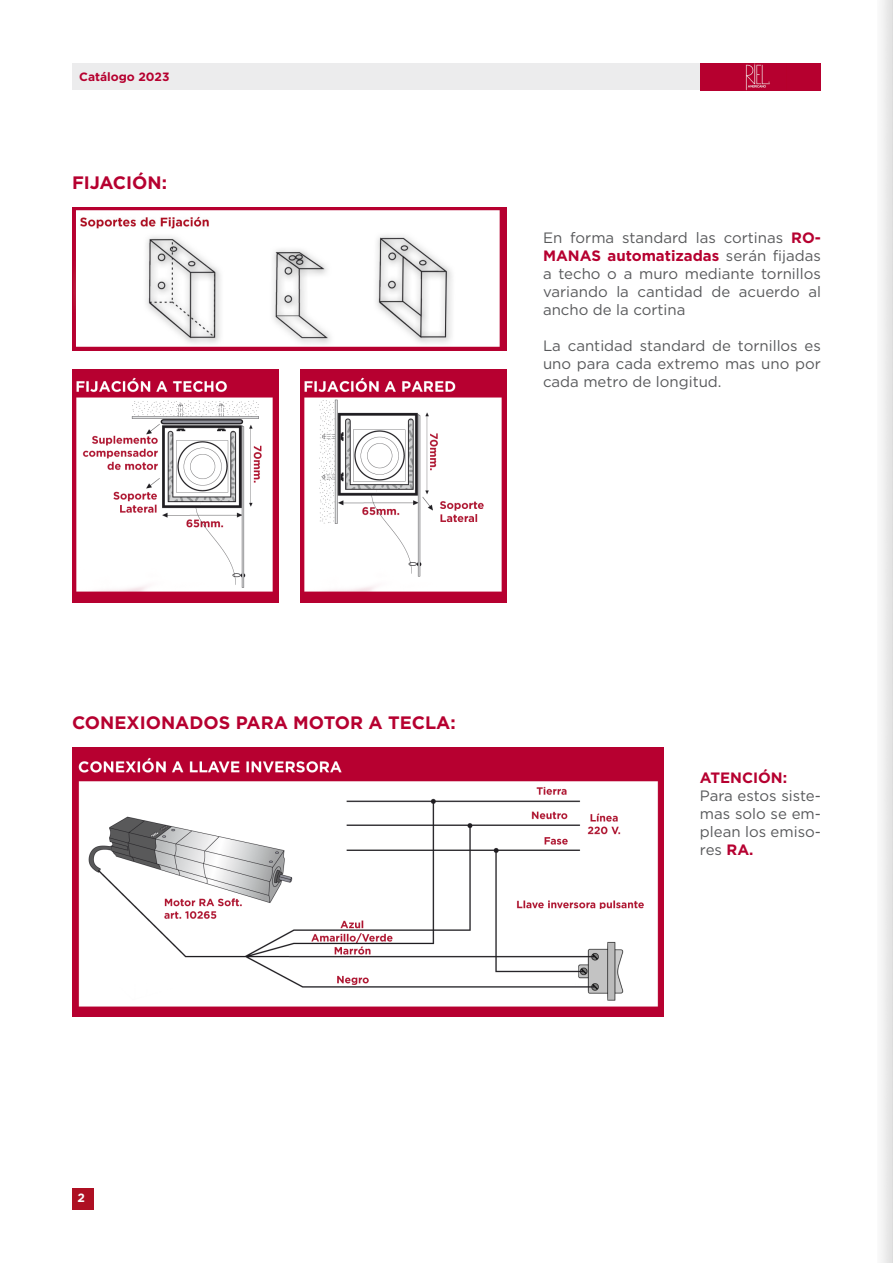
<style>
.page{position:relative;width:893px;height:1263px;background:#fff}
.page>*{position:absolute;margin:0;border:0;box-sizing:border-box;transform-origin:0 0}
.t1{font:700 18px "Gotham";color:#b60030}
.t2{font:15px/18px "Gotham";color:#58595b;text-align:justify}
.t3{font:700 15px "Gotham";color:#b60030}
.t4{font:700 12px "Gotham";color:#b6002f}
.t5{font:700 12px "Gotham";color:#fbfdfe}
.s1{font-weight:700;color:#b60030}
</style>
<div class="page">
<div style="left:72px;top:1188px;width:22px;height:22px;background:#ae1023"></div>
<div style="left:700px;top:63px;width:121px;height:27px;background:#b6002f"></div>
<img style="left:745px;top:63px;width:25px;height:27px">
<div style="left:72px;top:63px;width:628px;height:27px;background:#ececed"></div>
<div style="left:72px;top:207px;width:435px;height:144px;background:#b60030"></div>
<img style="left:73px;top:210px;width:427px;height:137px">
<div style="left:72px;top:369px;width:206px;height:234px;background:#b60030"></div>
<img style="left:76px;top:377px;width:197px;height:215px">
<div style="left:301px;top:369px;width:206px;height:234px;background:#b60030"></div>
<img style="left:304px;top:377px;width:198px;height:215px">
<div style="left:72px;top:747px;width:592px;height:270px;background:#b60030"></div>
<img style="left:78px;top:757px;width:580px;height:250px">
<p class="t4" style="left:79px;top:70px;width:92px">Catálogo 2023</p>
<p class="t1" style="left:72px;top:172px;width:97px">FIJACIÓN:</p>
<p class="t2" style="left:543px;top:228px;width:279px">En forma standard las cortinas <span class="s1">RO-MANAS automatizadas</span> serán fijadas a techo o a muro mediante tornillos variando la cantidad de acuerdo al ancho de la cortina</p>
<p class="t2" style="left:543px;top:336px;width:279px">La cantidad standard de tornillos es uno para cada extremo mas uno por cada metro de longitud.</p>
<p class="t1" style="left:72px;top:712px;width:385px">CONEXIONADOS PARA MOTOR A TECLA:</p>
<p class="t3" style="left:700px;top:769px;width:89px">ATENCIÓN:</p>
<p class="t2" style="left:700px;top:786px;width:122px">Para estos siste&shy;mas solo se em&shy;plean los emiso&shy;res <span class="s1">RA.</span></p>
<p class="t5" style="left:78px;top:1191px;width:9px">2</p>
</div>
